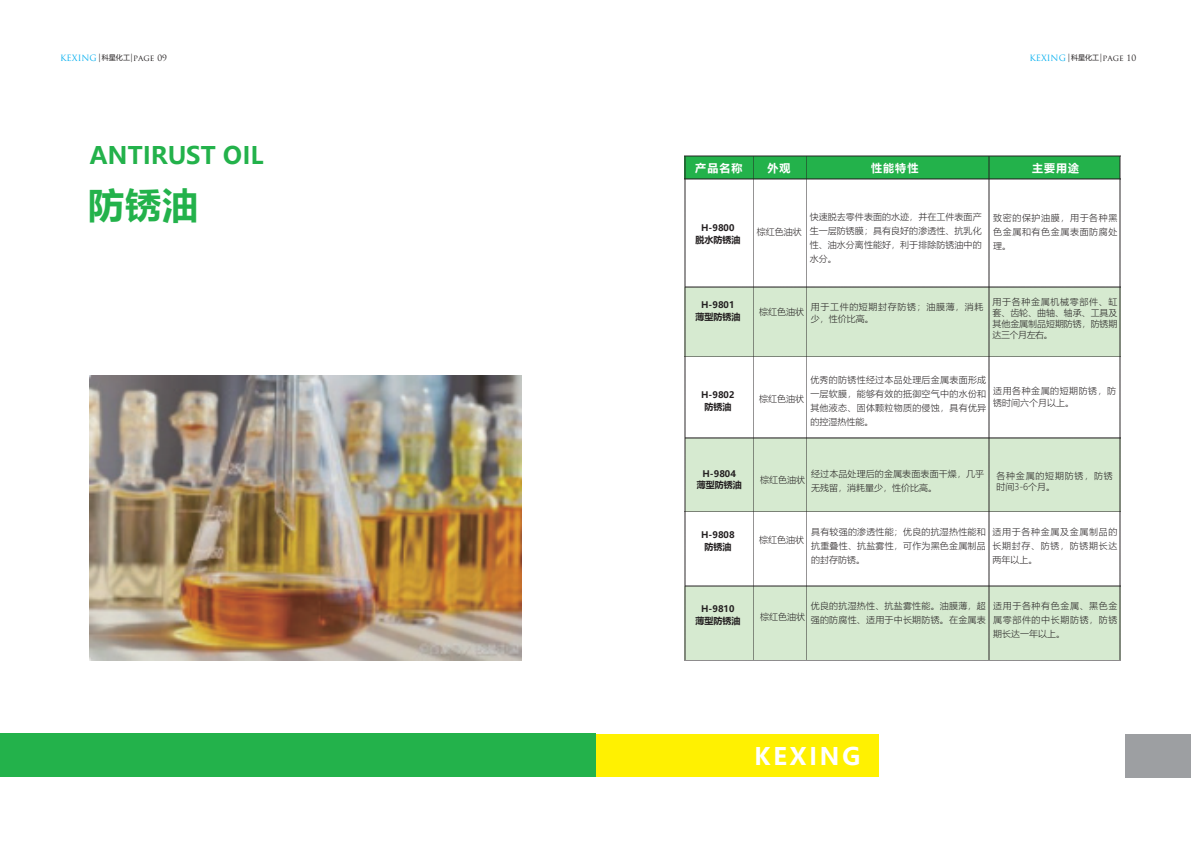
<style>
.page{position:relative;width:1191px;height:842px;background:#fff}
.page>*{position:absolute;margin:0;border:0;box-sizing:border-box;transform-origin:0 0}
.t1{font:700 36px "Microsoft Ya Hei";color:#23b24b}
.t2{font:700 24px "Microsoft Ya Hei";color:#23b24b}
.t3{font:700 24px "Microsoft Ya Hei";letter-spacing:.1em;color:#fff}
.t4{font:700 11px "Microsoft Ya Hei";letter-spacing:.1em;color:#fff}
.t5{font:300 9px/14px "Microsoft Ya Hei";letter-spacing:.02em;color:#231f20;text-align:justify}
.t6{font:700 9px/12px "Microsoft Ya Hei";color:#231f20;text-align:center}
.t7{font:300 9px/12px "Microsoft Ya Hei";letter-spacing:.07em;color:#231f20}
.t8{font:300 9px/12px "Microsoft Ya Hei";letter-spacing:.055em;color:#231f20}
.t9{font:300 9px/10.8px "Microsoft Ya Hei";letter-spacing:.085em;color:#231f20}
.t10{font:8.5px "Trajan Pro";color:#231f20}
.s1{color:#00aeef}
.s2{font-family:"Microsoft Ya Hei";font-size:7px}
</style>
<div class="page">
<div style="left:686px;top:438px;width:433px;height:74px;background:#d6ead0"></div>
<img style="left:686px;top:156px;width:433px;height:24px">
<div style="left:686px;top:287px;width:433px;height:70px;background:#d6ead0"></div>
<div style="left:685px;top:586px;width:435px;height:75px;background:#d6ead0"></div>
<img style="left:685px;top:156px;width:1px;height:504px">
<img style="left:753px;top:156px;width:1px;height:504px">
<img style="left:806px;top:156px;width:1px;height:504px">
<img style="left:988px;top:156px;width:1px;height:504px">
<img style="left:1119px;top:156px;width:1px;height:504px">
<div style="left:595px;top:734px;width:283px;height:43px;background:#fff101"></div>
<div style="left:0;top:734px;width:595px;height:43px;background:#23b24b"></div>
<div style="left:1125px;top:734px;width:66px;height:43px;background:#9d9fa2"></div>
<img style="left:90px;top:375px;width:431px;height:285px">
<p class="t10" style="left:60px;top:52px;width:108px"><span class="s1">KEXING</span>|<span class="s2">科星化工</span>|page 09</p>
<p class="t10" style="left:1029px;top:52px;width:108px"><span class="s1">KEXING</span>|<span class="s2">科星化工</span>|page 10</p>
<h2 class="t2" style="left:89px;top:139px;width:176px">ANTIRUST OIL</h2>
<h1 class="t1" style="left:88px;top:180px;width:111px">防锈油</h1>
<p class="t4" style="left:695px;top:161px;width:49px">产品名称</p>
<p class="t4" style="left:767px;top:161px;width:25px">外观</p>
<p class="t4" style="left:871px;top:161px;width:49px">性能特性</p>
<p class="t4" style="left:1032px;top:161px;width:49px">主要用途</p>
<p class="t6" style="left:695px;top:221px;width:46px">H-9800<br>脱水防锈油</p>
<p class="t5" style="left:757px;top:225px;width:46px">棕红色油状</p>
<p class="t5" style="left:809px;top:209px;width:173px">快速脱去零件表面的水迹，并在工件表面产生一层防锈膜；具有良好的渗透性、抗乳化性、油水分离性能好，利于排除防锈油中的水分。</p>
<p class="t5" style="left:993px;top:210px;width:126px">致密的保护油膜，用于各种黑色金属和有色金属表面防腐处理。</p>
<p class="t6" style="left:695px;top:298px;width:46px">H-9801<br>薄型防锈油</p>
<p class="t5" style="left:759px;top:304px;width:46px">棕红色油状</p>
<p class="t7" style="left:810px;top:301px;width:174px">用于工件的短期封存防锈；油膜薄，消耗少，性价比高。</p>
<p class="t5" style="left:992px;top:296px;width:126px;line-height:11px">用于各种金属机械零部件、缸套、齿轮、曲轴、轴承、工具及其他金属制品短期防锈，防锈期达三个月左右。</p>
<p class="t5" style="left:810px;top:373px;width:177px">优秀的防锈性经过本品处理后金属表面形成一层软膜，能够有效的抵御空气中的水份和其他液态、固体颗粒物质的侵蚀，具有优异的控湿热性能。</p>
<p class="t8" style="left:993px;top:384px;width:125px">适用各种金属的短期防锈，防锈时间六个月以上。</p>
<p class="t6" style="left:701px;top:388px;width:35px">H-9802防锈油</p>
<p class="t5" style="left:759px;top:392px;width:46px">棕红色油状</p>
<p class="t6" style="left:696px;top:468px;width:46px;line-height:10.8px">H-9804<br>薄型防锈油</p>
<p class="t5" style="left:760px;top:473px;width:46px">棕红色油状</p>
<p class="t5" style="left:811px;top:467px;width:175px">经过本品处理后的金属表面表面干燥，几乎无残留，消耗量少，性价比高。</p>
<p class="t9" style="left:996px;top:470px;width:118px">各种金属的短期防锈，防锈时间3-6个月。</p>
<p class="t6" style="left:701px;top:528px;width:35px">H-9808防锈油</p>
<p class="t5" style="left:759px;top:533px;width:46px">棕红色油状</p>
<p class="t5" style="left:811px;top:524px;width:176px">具有较强的渗透性能；优良的抗湿热性能和抗重叠性、抗盐雾性，可作为黑色金属制品的封存防锈。</p>
<p class="t5" style="left:992px;top:525px;width:126px">适用于各种金属及金属制品的长期封存、防锈，防锈期长达两年以上。</p>
<p class="t6" style="left:695px;top:602px;width:46px">H-9810<br>薄型防锈油</p>
<p class="t5" style="left:760px;top:609px;width:46px">棕红色油状</p>
<p class="t5" style="left:811px;top:598px;width:176px">优良的抗湿热性、抗盐雾性能。油膜薄，超强的防腐性、适用于中长期防锈。在金属表</p>
<p class="t5" style="left:993px;top:598px;width:126px">适用于各种有色金属、黑色金属零部件的中长期防锈，防锈期长达一年以上。</p>
<h2 class="t3" style="left:754px;top:739px;width:108px">KEXING</h2>
</div>
